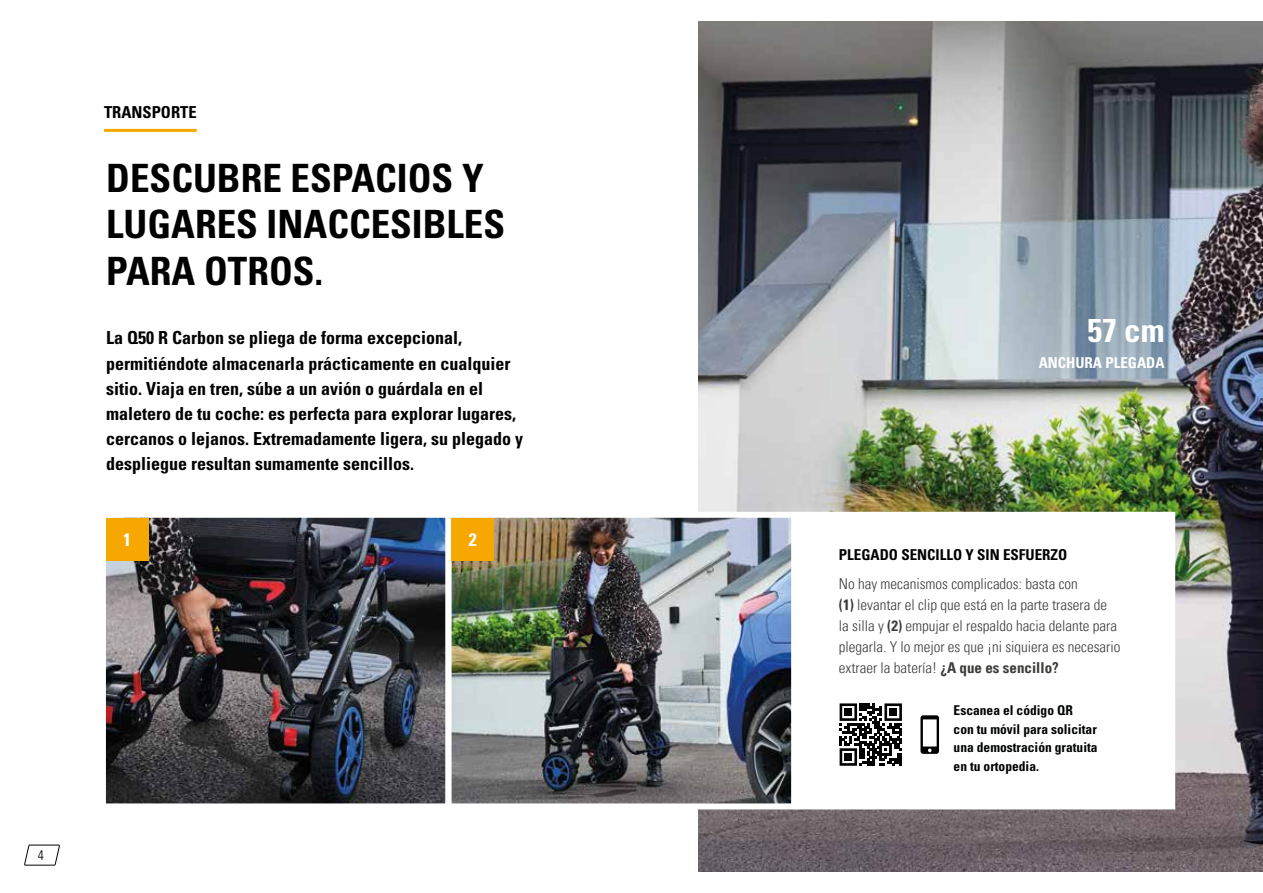
<style>
.page{position:relative;width:1263px;height:893px;background:#fff}
.page>*{position:absolute;margin:0;border:0;box-sizing:border-box;transform-origin:0 0}
.t1{font:700 condensed 39px/46.8px "Univers LT Std";color:#000}
.t2{font:700 condensed 33px "Univers LT Std";color:#fff}
.t3{font:700 condensed 18px/25.2px "Univers LT Std";color:#000}
.t4{font:700 condensed 18px "Univers LT Std";color:#fff}
.t5{font:700 condensed 16.5px "Univers LT Std";color:#000}
.t6{font:15px/21px "Univers Com 47 Light Cond";color:#3c3c3b}
.t7{font:700 condensed 15px "Univers LT Std";color:#000}
.t8{font:700 condensed 15px "Univers LT Std";color:#fff}
.t9{font:13.65px "Univers Com 47 Light Cond";color:#010202}
.t10{font:700 condensed 13.5px/18.9px "Univers LT Std";color:#010202}
.s1{font-family:"Univers Com 67 Bold Cond"}
</style>
<div class="page">
<svg style="left:24px;top:845px;width:36px;height:20px"></svg>
<img style="left:698px;top:21px;width:565px;height:851px">
<div style="left:796px;top:512px;width:379px;height:297px;background:#fff"></div>
<hr style="left:104px;top:129px;width:93px;height:3px;background:#f7a800">
<img style="left:107px;top:519px;width:337px;height:283px">
<div style="left:100px;top:512px;width:351px;height:297px;border:6px solid #fff"></div>
<img style="left:453px;top:519px;width:337px;height:283px">
<div style="left:446px;top:512px;width:351px;height:297px;border:6px solid #fff"></div>
<svg style="left:920px;top:715px;width:19px;height:39px"></svg>
<svg style="left:839px;top:703px;width:63px;height:63px"></svg>
<div style="left:844px;top:708px;width:8px;height:8px;background:#000"></div>
<div style="left:889px;top:708px;width:8px;height:8px;background:#000"></div>
<div style="left:844px;top:753px;width:8px;height:8px;background:#000"></div>
<div style="left:106px;top:518px;width:42px;height:42px;background:#f7a800"></div>
<div style="left:452px;top:518px;width:42px;height:42px;background:#f7a800"></div>
<p class="t5" style="left:104px;top:102px;width:94px">TRANSPORTE</p>
<h1 class="t1" style="left:106px;top:154px;width:400px">DESCUBRE ESPACIOS Y<br>LUGARES INACCESIBLES<br>PARA OTROS.</h1>
<p class="t3" style="left:106px;top:325px;width:418px">La Q50 R Carbon se pliega de forma excepcional, permitiéndote almacenarla prácticamente en cualquier sitio. Viaja en tren, súbe a un avión o guárdala en el maletero de tu coche: es perfecta para explorar lugares, cercanos o lejanos. Extremadamente ligera, su plegado y despliegue resultan sumamente sencillos.</p>
<p class="t4" style="left:123px;top:528px;width:9px">1</p>
<p class="t4" style="left:469px;top:528px;width:9px">2</p>
<p class="t9" style="left:38px;top:847px;width:8px">4</p>
<h2 class="t2" style="left:1087px;top:310px;width:78px">57 cm</h2>
<p class="t8" style="left:1039px;top:354px;width:127px">ANCHURA PLEGADA</p>
<p class="t7" style="left:839px;top:545px;width:230px">PLEGADO SENCILLO Y SIN ESFUERZO</p>
<p class="t6" style="left:839px;top:573px;width:283px">No hay mecanismos complicados: basta con<br><span class="s1">(1)</span> levantar el clip que está en la parte trasera de la silla y <span class="s1">(2)</span> empujar el respaldo hacia delante para plegarla. Y lo mejor es que ¡ni siquiera es necesario extraer la batería! <span class="s1">¿A que es sencillo?</span></p>
<p class="t10" style="left:953px;top:700px;width:145px">Escanea el código QR<br>con tu móvil para solicitar una demostración gratuita en tu ortopedia.</p>
</div>
